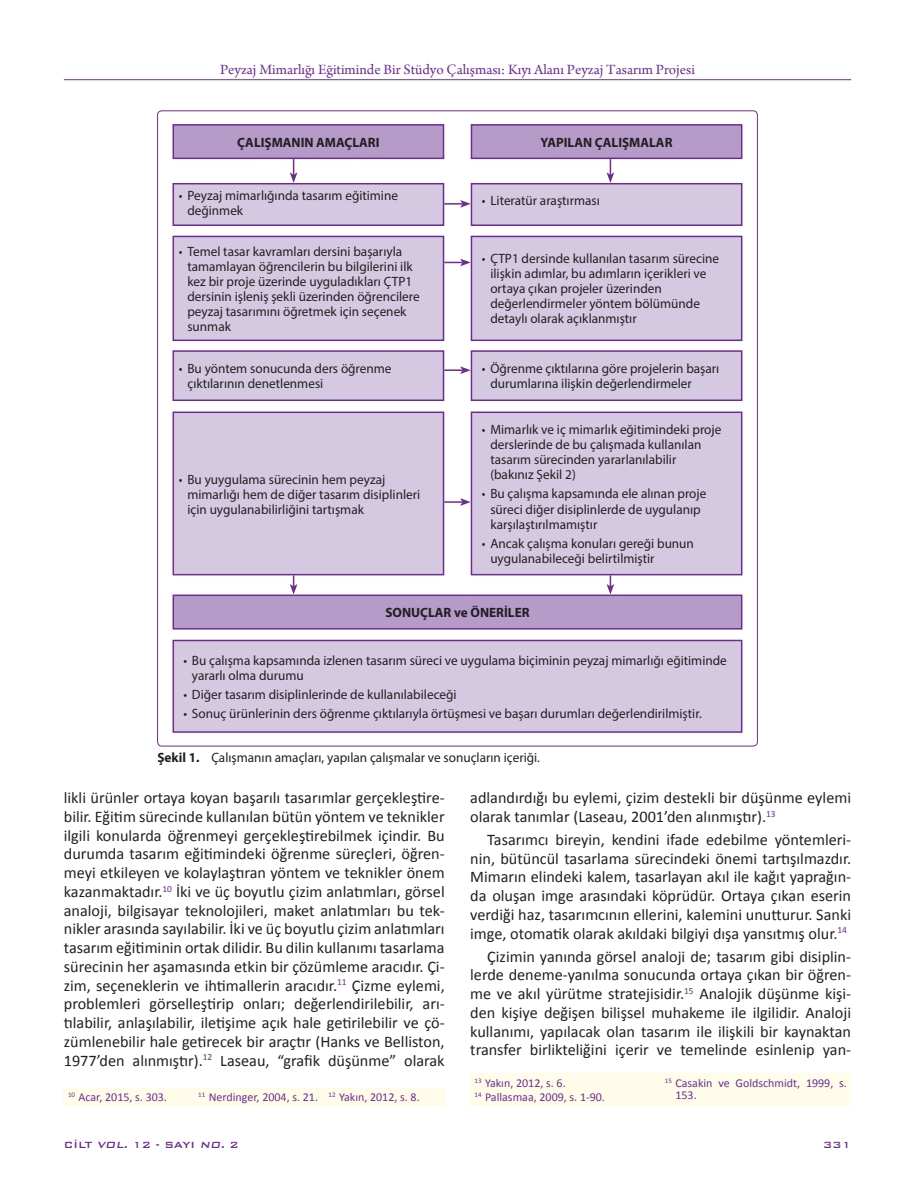
<style>
.page{position:relative;width:915px;height:1191px;background:#fff}
.page>*{position:absolute;margin:0;border:0;box-sizing:border-box;transform-origin:0 0}
.t1{font:16.2px/18.8px "Calibri";color:#231f20;text-align:justify}
.t2{font:15px "Arno Pro";color:#6e2c91}
.t3{font:13.5px/15px "Myriad Pro";color:#231f20}
.t4{font:700 13.5px "Myriad Pro";color:#231f20}
.t5{font:12px/14.5px "Calibri";color:#6e2c91}
.t6{font:500 12px "Bank Gothic BT";color:#6e2c91}
.s1{font-weight:700}
.s2{font-style:italic}
</style>
<div class="page">
<hr style="left:64px;top:79px;width:786px;height:1px;background:#6e2c91">
<div style="left:470px;top:1073px;width:190px;height:32px;background:#fffde9"></div>
<div style="left:660px;top:1073px;width:190px;height:32px;background:#fffde9"></div>
<div style="left:64px;top:1088px;width:130px;height:17px;background:#fffde9"></div>
<div style="left:194px;top:1088px;width:130px;height:17px;background:#fffde9"></div>
<div style="left:324px;top:1088px;width:120px;height:17px;background:#fffde9"></div>
<div style="left:172px;top:124px;width:272px;height:35px;background:#b69bc9;border:2px solid #6e2c91"></div>
<div style="left:172px;top:594px;width:570px;height:35px;background:#b69bc9;border:2px solid #6e2c91"></div>
<div style="left:172px;top:183px;width:272px;height:43px;background:#d5c9e2;border:2px solid #6e2c91"></div>
<div style="left:172px;top:236px;width:272px;height:105px;background:#d5c9e2;border:2px solid #6e2c91"></div>
<div style="left:172px;top:350px;width:272px;height:51px;background:#d5c9e2;border:2px solid #6e2c91"></div>
<div style="left:172px;top:411px;width:272px;height:164px;background:#d5c9e2;border:2px solid #6e2c91"></div>
<div style="left:172px;top:640px;width:570px;height:93px;background:#d5c9e2;border:2px solid #6e2c91"></div>
<div style="left:470px;top:124px;width:272px;height:35px;background:#b69bc9;border:2px solid #6e2c91"></div>
<div style="left:470px;top:183px;width:272px;height:43px;background:#d5c9e2;border:2px solid #6e2c91"></div>
<div style="left:470px;top:236px;width:272px;height:105px;background:#d5c9e2;border:2px solid #6e2c91"></div>
<div style="left:470px;top:350px;width:272px;height:51px;background:#d5c9e2;border:2px solid #6e2c91"></div>
<div style="left:470px;top:411px;width:272px;height:164px;background:#d5c9e2;border:2px solid #6e2c91"></div>
<svg style="left:290px;top:159px;width:7px;height:24px"></svg>
<svg style="left:290px;top:575px;width:7px;height:19px"></svg>
<svg style="left:606px;top:575px;width:8px;height:19px"></svg>
<svg style="left:444px;top:200px;width:26px;height:8px"></svg>
<svg style="left:444px;top:259px;width:26px;height:7px"></svg>
<svg style="left:444px;top:366px;width:26px;height:8px"></svg>
<svg style="left:444px;top:498px;width:26px;height:8px"></svg>
<svg style="left:606px;top:159px;width:8px;height:24px"></svg>
<p class="t2" style="left:220px;top:61px;width:476px">Peyzaj Mimarlığı Eğitiminde Bir Stüdyo Çalışması: Kıyı Alanı Peyzaj Tasarım Projesi</p>
<p class="t4" style="left:237px;top:133px;width:144px">ÇALIŞMANIN AMAÇLARI</p>
<p class="t3" style="left:187px;top:188px;width:212px;text-indent:-9px">• Peyzaj mimarlığında tasarım eğitimine değinmek</p>
<p class="t3" style="left:187px;top:244px;width:234px;text-indent:-9px">• Temel tasar kavramları dersini başarıyla tamamlayan öğrencilerin bu bilgilerini ilk kez bir proje üzerinde uyguladıkları ÇTP1 dersinin işleniş şekli üzerinden öğrencilere peyzaj tasarımını öğretmek için seçenek sunmak</p>
<p class="t3" style="left:187px;top:361px;width:205px;text-indent:-9px">• Bu yöntem sonucunda ders öğrenme çıktılarının denetlenmesi</p>
<p class="t3" style="left:187px;top:471px;width:234px;text-indent:-9px">• Bu yuygulama sürecinin hem peyzaj mimarlığı hem de diğer tasarım disiplinleri için uygulanabilirliğini tartışmak</p>
<p class="t4" style="left:540px;top:133px;width:133px">YAPILAN ÇALIŞMALAR</p>
<p class="t3" style="left:481px;top:193px;width:119px">• Literatür araştırması</p>
<p class="t3" style="left:490px;top:251px;width:230px;text-indent:-9px">• ÇTP1 dersinde kullanılan tasarım sürecine ilişkin adımlar, bu adımların içerikleri ve ortaya çıkan projeler üzerinden değerlendirmeler yöntem bölümünde detaylı olarak açıklanmıştır</p>
<p class="t3" style="left:490px;top:361px;width:230px;text-indent:-9px">• Öğrenme çıktılarına göre projelerin başarı durumlarına ilişkin değerlendirmeler</p>
<p class="t3" style="left:490px;top:422px;width:232px;text-indent:-9px">• Mimarlık ve iç mimarlık eğitimindeki proje derslerinde de bu çalışmada kullanılan tasarım sürecinden yararlanılabilir (bakınız Şekil 2)</p>
<p class="t3" style="left:490px;top:486px;width:217px;text-indent:-9px">• Bu çalışma kapsamında ele alınan proje süreci diğer disiplinlerde de uygulanıp karşılaştırılmamıştır</p>
<p class="t3" style="left:490px;top:535px;width:205px;text-indent:-9px">• Ancak çalışma konuları gereği bunun uygulanabileceği belirtilmiştir</p>
<p class="t4" style="left:385px;top:604px;width:146px">SONUÇLAR ve ÖNERİLER</p>
<p class="t3" style="left:192px;top:652px;width:536px;text-indent:-9px">• Bu çalışma kapsamında izlenen tasarım süreci ve uygulama biçiminin peyzaj mimarlığı eğitiminde yararlı olma durumu</p>
<p class="t3" style="left:183px;top:686px;width:274px">• Diğer tasarım disiplinlerinde de kullanılabileceği</p>
<p class="t3" style="left:183px;top:706px;width:519px">• Sonuç ürünlerinin ders öğrenme çıktılarıyla örtüşmesi ve başarı durumları değerlendirilmiştir.</p>
<p class="t3" style="left:157px;top:750px;width:384px"><span class="s1">Şekil 1.</span> Çalışmanın amaçları, yapılan çalışmalar ve sonuçların içeriği.</p>
<p class="t1" style="left:64px;top:787px;width:382px">likli ürünler ortaya koyan başarılı tasarımlar gerçekleştire&shy;bilir. Eğitim sürecinde kullanılan bütün yöntem ve teknikler ilgili konularda öğrenmeyi gerçekleştirebilmek içindir. Bu durumda tasarım eğitimindeki öğrenme süreçleri, öğren&shy;meyi etkileyen ve kolaylaştıran yöntem ve teknikler önem kazanmaktadır.<sup>10</sup> İki ve üç boyutlu çizim anlatımları, görsel analoji, bilgisayar teknolojileri, maket anlatımları bu tek&shy;nikler arasında sayılabilir. İki ve üç boyutlu çizim anlatımları tasarım eğitiminin ortak dilidir. Bu dilin kullanımı tasarlama sürecinin her aşamasında etkin bir çözümleme aracıdır. Çi&shy;zim, seçeneklerin ve ihtimallerin aracıdır.<sup>11</sup> Çizme eylemi, problemleri görselleştirip onları; değerlendirilebilir, arı&shy;tılabilir, anlaşılabilir, iletişime açık hale getirilebilir ve çö&shy;zümlenebilir hale getirecek bir araçtır (Hanks ve Belliston, 1977’den alınmıştır).<sup>12</sup> Laseau, “grafik düşünme” olarak</p>
<p class="t1" style="left:470px;top:787px;width:382px">adlandırdığı bu eylemi, çizim destekli bir düşünme eylemi olarak tanımlar (Laseau, 2001’den alınmıştır).<sup>13</sup></p>
<p class="t1" style="left:470px;top:829px;width:382px;text-indent:17px">Tasarımcı bireyin, kendini ifade edebilme yöntemleri&shy;nin, bütüncül tasarlama sürecindeki önemi tartışılmazdır.<br>Mimarın elindeki kalem, tasarlayan akıl ile kağıt yaprağın&shy;da oluşan imge arasındaki köprüdür. Ortaya çıkan eserin verdiği haz, tasarımcının ellerini, kalemini unutturur. Sanki imge, otomatik olarak akıldaki bilgiyi dışa yansıtmış olur.<sup>14</sup></p>
<p class="t1" style="left:470px;top:946px;width:382px;text-indent:17px">Çizimin yanında görsel analoji de; tasarım gibi disiplin&shy;lerde deneme-yanılma sonucunda ortaya çıkan bir öğren&shy;me ve akıl yürütme stratejisidir.<sup>15</sup> Analojik düşünme kişi&shy;den kişiye değişen bilişsel muhakeme ile ilgilidir. Analoji kullanımı, yapılacak olan tasarım ile ilişkili bir kaynaktan transfer birlikteliğini içerir ve temelinde esinlenip yan-</p>
<p class="t5" style="left:68px;top:1089px;width:100px"><sup>10</sup> Acar, 2015, s. 303.</p>
<p class="t5" style="left:198px;top:1089px;width:223px"><sup>11</sup> Nerdinger, 2004, s. 21. <sup>12</sup> Yakın, 2012, s. 8.</p>
<p class="t5" style="left:474px;top:1074px;width:132px"><sup>13</sup> Yakın, 2012, s. 6.<br><sup>14</sup> Pallasmaa, 2009, s. 1-90.</p>
<p class="t5" style="left:675px;top:1075px;width:173px;line-height:12.5px;text-indent:-10px"><sup>15</sup> Casakin ve Goldschmidt, 1999, s.<br>153.</p>
<p class="t6" style="left:64px;top:1138px;width:176px">CİLT <span class="s2">VOL.</span> 12 - SAYI <span class="s2">NO.</span> 2</p>
<p class="t6" style="left:823px;top:1138px;width:29px">331</p>
</div>
